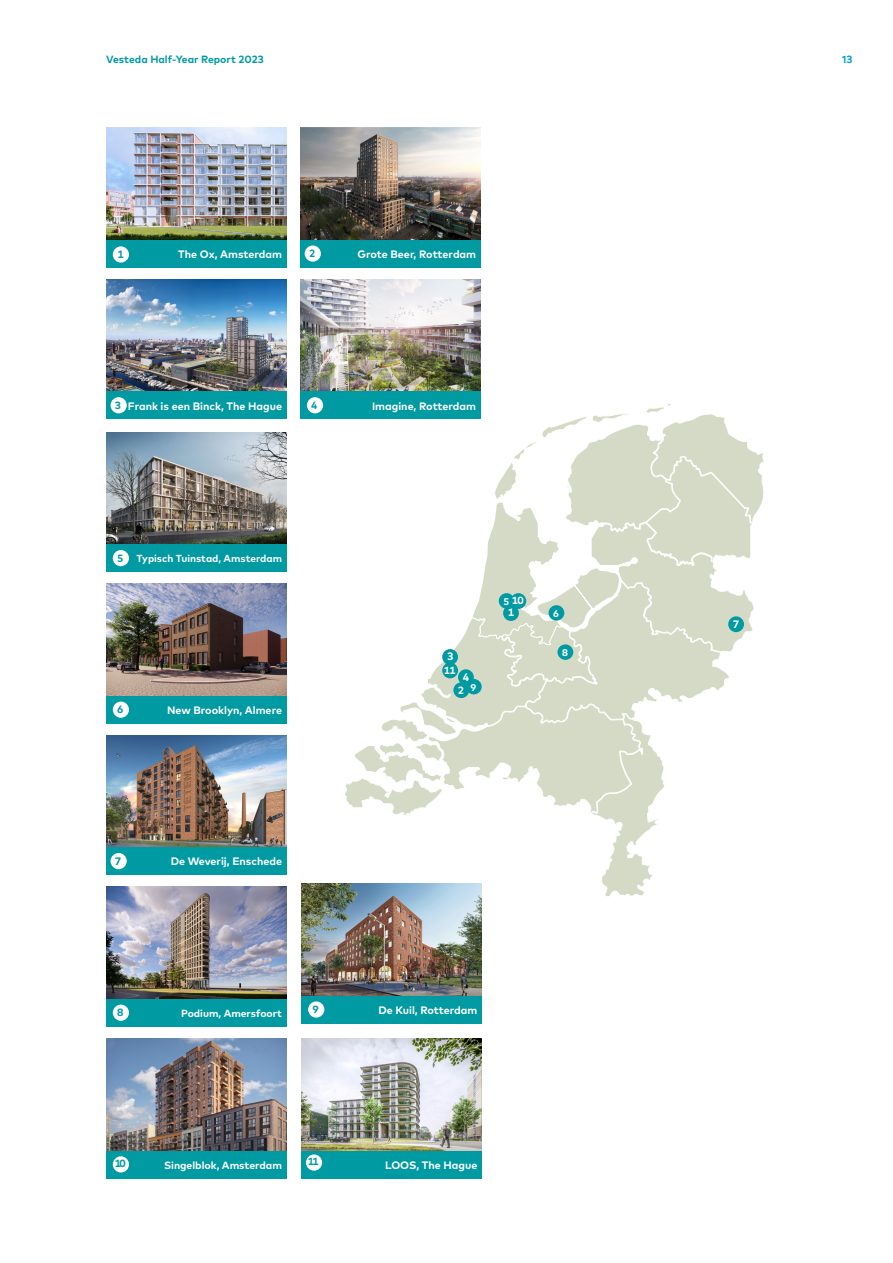
<style>
.page{position:relative;width:893px;height:1263px;background:#fff}
.page>*{position:absolute;margin:0;border:0;box-sizing:border-box;transform-origin:0 0}
._03_-_Tabel_tekst_li{font:700 10.8px "Mark OT";color:#fff}
.t1{font:700 10.8px "Mark OT";color:#009aa3}
.t2{font:700 10.5px "Mark OT";color:#009aa3}
._03_-_Tabel_tekst_li-2{font:700 10.5px "Mark OT";color:#fff}
.t3{font:700 10.5px "Mark OT";color:#009bdb}
._03_-_Tabel_tekst_li-3{font:700 10.35px "Mark OT";color:#fff}
._03_-_Tabel_tekst_li-4{font:700 10.2px "Mark OT";color:#fff}
.t4{font:700 9.75px "Mark OT";color:#fff}
.s1{font-size:9.75px}
</style>
<div class="page">
<svg style="left:344px;top:403px;width:420px;height:493px"></svg>
<img style="left:106px;top:735px;width:180px;height:112px">
<div style="left:106px;top:847px;width:180px;height:27px;background:#009aa3"></div>
<div style="left:111px;top:853px;width:16px;height:16px;background:#fff;border-radius:50%"></div>
<img style="left:300px;top:279px;width:180px;height:113px">
<div style="left:300px;top:392px;width:180px;height:27px;background:#009aa3"></div>
<div style="left:307px;top:397px;width:16px;height:16px;background:#fff;border-radius:50%"></div>
<img style="left:107px;top:128px;width:179px;height:112px">
<div style="left:106px;top:240px;width:180px;height:27px;background:#009aa3"></div>
<div style="left:113px;top:246px;width:16px;height:17px;background:#fff;border-radius:50%"></div>
<img style="left:106px;top:432px;width:180px;height:113px">
<div style="left:106px;top:545px;width:180px;height:27px;background:#009aa3"></div>
<div style="left:113px;top:550px;width:16px;height:16px;background:#fff;border-radius:50%"></div>
<img style="left:106px;top:1038px;width:180px;height:113px">
<div style="left:106px;top:1151px;width:180px;height:27px;background:#009aa3"></div>
<div style="left:113px;top:1156px;width:16px;height:16px;background:#fff;border-radius:50%"></div>
<img style="left:106px;top:887px;width:180px;height:112px">
<div style="left:106px;top:999px;width:180px;height:27px;background:#009aa3"></div>
<div style="left:113px;top:1004px;width:16px;height:17px;background:#fff;border-radius:50%"></div>
<img style="left:302px;top:884px;width:180px;height:112px">
<div style="left:302px;top:996px;width:180px;height:27px;background:#009aa3"></div>
<div style="left:308px;top:1001px;width:16px;height:16px;background:#fff;border-radius:50%"></div>
<img style="left:106px;top:584px;width:180px;height:112px">
<div style="left:106px;top:696px;width:180px;height:27px;background:#009aa3"></div>
<div style="left:113px;top:701px;width:16px;height:17px;background:#fff;border-radius:50%"></div>
<img style="left:106px;top:279px;width:180px;height:113px">
<div style="left:106px;top:392px;width:180px;height:27px;background:#009aa3"></div>
<div style="left:111px;top:397px;width:16px;height:16px;background:#fff;border-radius:50%"></div>
<img style="left:300px;top:128px;width:180px;height:112px">
<div style="left:300px;top:240px;width:180px;height:27px;background:#009aa3"></div>
<div style="left:305px;top:245px;width:16px;height:17px;background:#fff;border-radius:50%"></div>
<img style="left:302px;top:1038px;width:180px;height:113px">
<div style="left:302px;top:1151px;width:180px;height:27px;background:#009aa3"></div>
<div style="left:306px;top:1154px;width:16px;height:17px;background:#fff;border-radius:50%"></div>
<div style="left:503px;top:605px;width:16px;height:16px;background:#009aa3;border-radius:50%"></div>
<div style="left:453px;top:682px;width:16px;height:16px;background:#009aa3;border-radius:50%"></div>
<div style="left:442px;top:649px;width:16px;height:16px;background:#009aa3;border-radius:50%"></div>
<div style="left:728px;top:616px;width:16px;height:16px;background:#009aa3;border-radius:50%"></div>
<div style="left:458px;top:669px;width:16px;height:16px;background:#009aa3;border-radius:50%"></div>
<div style="left:549px;top:605px;width:15px;height:16px;background:#009aa3;border-radius:50%"></div>
<div style="left:499px;top:593px;width:15px;height:16px;background:#009aa3;border-radius:50%"></div>
<div style="left:557px;top:644px;width:16px;height:16px;background:#009aa3;border-radius:50%"></div>
<div style="left:466px;top:679px;width:16px;height:15px;background:#009aa3;border-radius:50%"></div>
<div style="left:442px;top:662px;width:16px;height:16px;background:#009aa3;border-radius:50%"></div>
<div style="left:510px;top:593px;width:16px;height:16px;background:#009aa3;border-radius:50%"></div>
<p class="t2" style="left:106px;top:52px;width:159px">Vesteda Half-Year Report 2023</p>
<p class="t3" style="left:842px;top:52px;width:12px">13</p>
<p class="t1" style="left:118px;top:247px;width:8px">1</p>
<p class="_03_-_Tabel_tekst_li" style="left:178px;top:247px;width:105px">The Ox, Amsterdam</p>
<p class="t2" style="left:309px;top:247px;width:8px">2</p>
<p class="_03_-_Tabel_tekst_li" style="left:357px;top:247px;width:120px">Grote Beer, Rotterdam</p>
<p class="t2" style="left:115px;top:398px;width:8px">3</p>
<p class="_03_-_Tabel_tekst_li" style="left:128px;top:399px;width:156px">Frank is een Binck, The Hague</p>
<p class="t2" style="left:311px;top:398px;width:8px">4</p>
<p class="_03_-_Tabel_tekst_li" style="left:372px;top:399px;width:106px">Imagine, Rotterdam</p>
<p class="t2" style="left:117px;top:551px;width:8px">5</p>
<p class="_03_-_Tabel_tekst_li-4" style="left:137px;top:552px;width:147px">Typisch Tuinstad, Amsterdam</p>
<p class="t2" style="left:117px;top:703px;width:8px">6</p>
<p class="_03_-_Tabel_tekst_li" style="left:167px;top:703px;width:116px">New Brooklyn, Almere</p>
<p class="_03_-_Tabel_tekst_li" style="left:447px;top:649px;width:8px">3</p>
<p class="_03_-_Tabel_tekst_li-2" style="left:444px;top:663px;width:13px">11</p>
<p class="_03_-_Tabel_tekst_li" style="left:463px;top:670px;width:8px">4</p>
<p class="t4" style="left:471px;top:681px;width:7px">9</p>
<p class="_03_-_Tabel_tekst_li-2" style="left:458px;top:683px;width:8px">2</p>
<p class="_03_-_Tabel_tekst_li-2" style="left:503px;top:594px;width:22px"><span class="s1">5</span> 10</p>
<p class="_03_-_Tabel_tekst_li" style="left:508px;top:606px;width:8px">1</p>
<p class="t4" style="left:553px;top:607px;width:7px">6</p>
<p class="t4" style="left:562px;top:646px;width:7px">8</p>
<p class="t1" style="left:115px;top:854px;width:8px">7</p>
<p class="_03_-_Tabel_tekst_li" style="left:171px;top:854px;width:113px">De Weverij, Enschede</p>
<p class="t2" style="left:117px;top:1006px;width:8px">8</p>
<p class="_03_-_Tabel_tekst_li-3" style="left:181px;top:1006px;width:103px">Podium, Amersfoort</p>
<p class="t2" style="left:312px;top:1002px;width:8px">9</p>
<p class="_03_-_Tabel_tekst_li" style="left:378px;top:1003px;width:101px">De Kuil, Rotterdam</p>
<p class="t2" style="left:115px;top:1157px;width:13px">10</p>
<p class="_03_-_Tabel_tekst_li-2" style="left:164px;top:1158px;width:119px">Singelblok, Amsterdam</p>
<p class="t2" style="left:308px;top:1155px;width:13px">11</p>
<p class="_03_-_Tabel_tekst_li" style="left:385px;top:1158px;width:94px">LOOS, The Hague</p>
<p class="_03_-_Tabel_tekst_li" style="left:733px;top:617px;width:8px">7</p>
</div>
